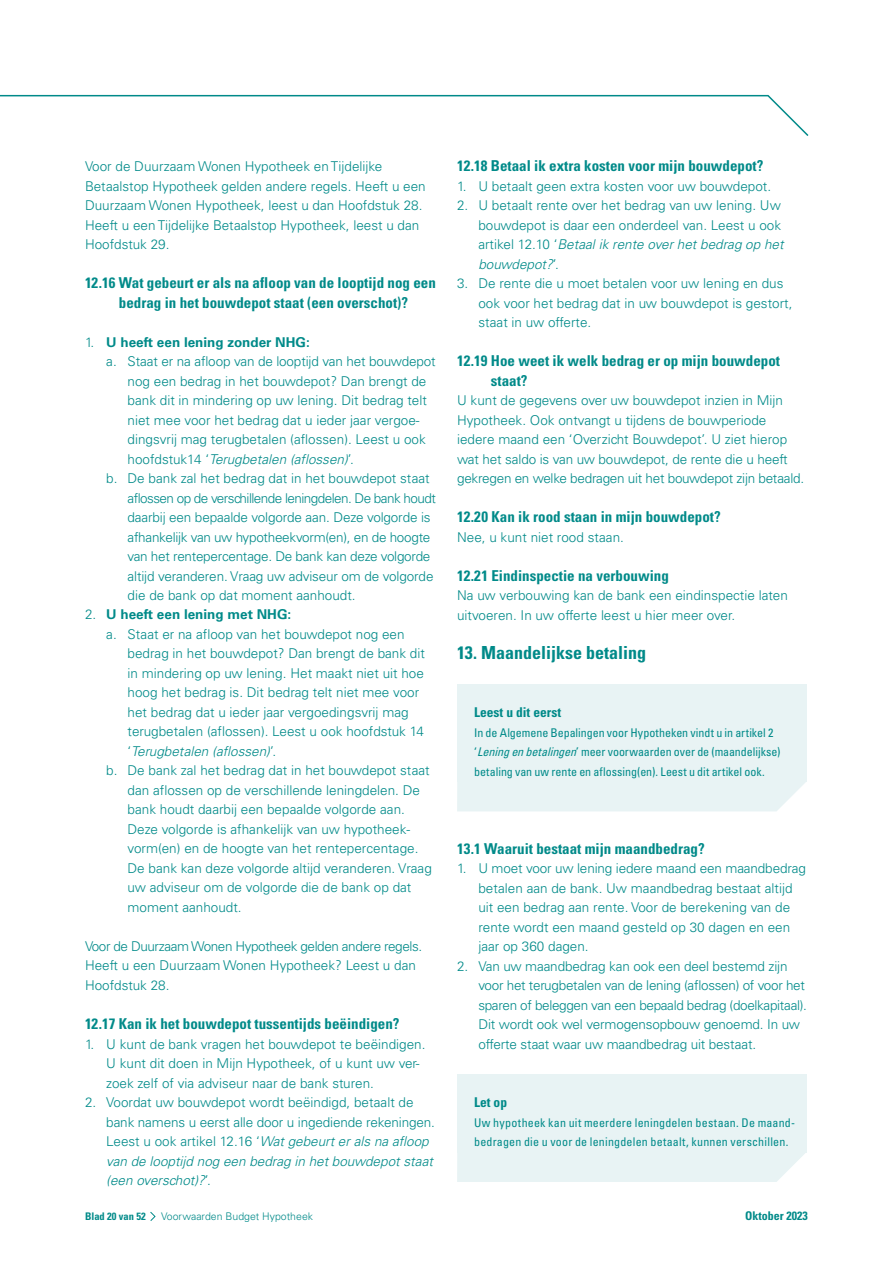
<style>
.page{position:relative;width:893px;height:1263px;background:#fff}
.page>*{position:absolute;margin:0;border:0;box-sizing:border-box;transform-origin:0 0}
.t1{font:700 condensed 18px "Univers LT Std";color:#008a89}
.t2{font:700 condensed 15px/19.5px "Univers LT Std";color:#008a89;text-align:center}
.t3{font:300 13.5px/19.5px "Univers LT Std";color:#008a89}
.t4{font:300 13.5px/19.5px "Univers LT Std";letter-spacing:-.025em;color:#008a89}
.t5{font:300 13.5px "Univers LT Std";letter-spacing:-.02em;color:#008a89}
.t6{font:italic 300 13.5px "Univers LT Std";color:#008a89}
.t7{font:700 13.5px "Univers LT Std";color:#008a89}
.t8{font:300 13.5px "Univers LT Std";letter-spacing:-.04em;color:#008a89}
.t9{font:700 condensed 13.5px "Univers LT Std";color:#008a89}
.t10{font:condensed 12px/19.5px "Univers LT Std";letter-spacing:.01em;color:#008a89}
.t11{font:700 condensed 12px "Univers LT Std";color:#008a89}
.t12{font:300 10.5px "Univers LT Std";color:#008a89}
.t13{font:700 condensed 10.5px "Univers LT Std";color:#008a89}
.s1{font-weight:300}
.s2{font-style:normal}
.s3{font-style:italic}
</style>
<div class="page">
<svg style="left:0;top:94px;width:809px;height:42px"></svg>
<svg style="left:150px;top:1211px;width:6px;height:10px"></svg>
<div style="left:457px;top:684px;width:349px;height:98px;background:#e8f3f4"></div>
<div style="left:457px;top:782px;width:349px;height:29px;background:#e8f3f4"></div>
<div style="left:457px;top:1074px;width:349px;height:78px;background:#e8f3f4"></div>
<div style="left:457px;top:1152px;width:349px;height:30px;background:#e8f3f4"></div>
<p class="t3" style="left:85px;top:156px;width:342px">Voor de Duurzaam Wonen Hypotheek en Tijdelijke Betaalstop Hypotheek gelden andere regels. Heeft u een Duurzaam Wonen Hypotheek, leest u dan Hoofdstuk 28.<br>Heeft u een Tijdelijke Betaalstop Hypotheek, leest u dan Hoofdstuk 29.</p>
<p class="t2" style="left:85px;top:273px;width:352px">12.16 Wat gebeurt er als na afloop van de looptijd nog een bedrag in het bouwdepot staat (een overschot)?</p>
<p class="t7" style="left:85px;top:334px;width:226px"><span class="s1">1.</span> U heeft een lening zonder NHG:</p>
<p class="t3" style="left:106px;top:351px;width:331px">a. Staat er na afloop van de looptijd van het bouwdepot</p>
<p class="t3" style="left:128px;top:371px;width:300px">nog een bedrag in het bouwdepot? Dan brengt de</p>
<p class="t3" style="left:128px;top:390px;width:301px">bank dit in mindering op uw lening. Dit bedrag telt</p>
<p class="t3" style="left:128px;top:410px;width:294px">niet mee voor het bedrag dat u ieder jaar vergoe-</p>
<p class="t3" style="left:128px;top:429px;width:300px">dingsvrij mag terugbetalen (aflossen). Leest u ook</p>
<p class="t6" style="left:128px;top:451px;width:228px"><span class="s2">hoofdstuk14 ‘</span>Terugbetalen (aflossen)<span class="s2">’.</span></p>
<p class="t3" style="left:106px;top:468px;width:325px">b. De bank zal het bedrag dat in het bouwdepot staat</p>
<p class="t8" style="left:128px;top:490px;width:310px">aflossen op de verschillende leningdelen. De bank houdt</p>
<p class="t3" style="left:128px;top:507px;width:305px">daarbij een bepaalde volgorde aan. Deze volgorde is</p>
<p class="t5" style="left:128px;top:529px;width:304px">afhankelijk van uw hypotheekvorm(en), en de hoogte</p>
<p class="t5" style="left:128px;top:548px;width:304px">van het rentepercentage. De bank kan deze volgorde</p>
<p class="t3" style="left:128px;top:566px;width:307px">altijd veranderen. Vraag uw adviseur om de volgorde</p>
<p class="t3" style="left:128px;top:585px;width:230px">die de bank op dat moment aanhoudt.</p>
<p class="t7" style="left:85px;top:607px;width:208px"><span class="s1">2.</span> U heeft een lening met NHG:</p>
<p class="t3" style="left:106px;top:624px;width:300px">a. Staat er na afloop van het bouwdepot nog een</p>
<p class="t3" style="left:128px;top:644px;width:299px">bedrag in het bouwdepot? Dan brengt de bank dit</p>
<p class="t3" style="left:128px;top:663px;width:298px">in mindering op uw lening. Het maakt niet uit hoe</p>
<p class="t3" style="left:128px;top:683px;width:293px">hoog het bedrag is. Dit bedrag telt niet mee voor</p>
<p class="t3" style="left:128px;top:702px;width:283px">het bedrag dat u ieder jaar vergoedingsvrij mag</p>
<p class="t3" style="left:128px;top:722px;width:298px">terugbetalen (aflossen). Leest u ook hoofdstuk 14</p>
<p class="t6" style="left:128px;top:743px;width:150px"><span class="s2">‘</span>Terugbetalen (aflossen)<span class="s2">’.</span></p>
<p class="t3" style="left:106px;top:761px;width:325px">b. De bank zal het bedrag dat in het bouwdepot staat</p>
<p class="t3" style="left:128px;top:780px;width:294px">dan aflossen op de verschillende leningdelen. De</p>
<p class="t3" style="left:128px;top:800px;width:279px">bank houdt daarbij een bepaalde volgorde aan.</p>
<p class="t3" style="left:128px;top:819px;width:284px">Deze volgorde is afhankelijk van uw hypotheek-</p>
<p class="t3" style="left:128px;top:839px;width:292px">vorm(en) en de hoogte van het rentepercentage.</p>
<p class="t3" style="left:128px;top:858px;width:306px">De bank kan deze volgorde altijd veranderen. Vraag</p>
<p class="t3" style="left:128px;top:878px;width:285px">uw adviseur om de volgorde die de bank op dat</p>
<p class="t3" style="left:128px;top:897px;width:116px">moment aanhoudt.</p>
<p class="t4" style="left:85px;top:936px;width:339px">Voor de Duurzaam Wonen Hypotheek gelden andere regels.<br>Heeft u een Duurzaam Wonen Hypotheek? Leest u dan<br>Hoofdstuk 28.</p>
<p class="t2" style="left:85px;top:1014px;width:316px">12.17 Kan ik het bouwdepot tussentijds beëindigen?</p>
<p class="t3" style="left:106px;top:1034px;width:321px;text-indent:-21px">1. U kunt de bank vragen het bouwdepot te beëindigen.<br>U kunt dit doen in Mijn Hypotheek, of u kunt uw ver&shy;zoek zelf of via adviseur naar de bank sturen.</p>
<p class="t3" style="left:106px;top:1092px;width:330px;text-indent:-21px">2. Voordat uw bouwdepot wordt beëindigd, betaalt de bank namens u eerst alle door u ingediende rekeningen.<br>Leest u ook artikel 12.16 ‘<span class="s3">Wat gebeurt er als na afloop van de looptijd nog een bedrag in het bouwdepot staat (een overschot)?</span>’.</p>
<p class="t2" style="left:457px;top:156px;width:308px">12.18 Betaal ik extra kosten voor mijn bouwdepot?</p>
<p class="t3" style="left:457px;top:176px;width:316px">1. U betaalt geen extra kosten voor uw bouwdepot.</p>
<p class="t3" style="left:478px;top:195px;width:307px;text-indent:-21px">2. U betaalt rente over het bedrag van uw lening. Uw bouwdepot is daar een onderdeel van. Leest u ook artikel 12.10 ‘<span class="s3">Betaal ik rente over het bedrag op het bouwdepot?</span>’.</p>
<p class="t3" style="left:478px;top:273px;width:316px;text-indent:-21px">3. De rente die u moet betalen voor uw lening en dus ook voor het bedrag dat in uw bouwdepot is gestort, staat in uw offerte.</p>
<p class="t2" style="left:491px;top:351px;width:291px;text-align:left;text-indent:-34px">12.19 Hoe weet ik welk bedrag er op mijn bouwdepot staat?</p>
<p class="t3" style="left:457px;top:390px;width:348px">U kunt de gegevens over uw bouwdepot inzien in Mijn Hypotheek. Ook ontvangt u tijdens de bouwperiode iedere maand een ‘Overzicht Bouwdepot’. U ziet hierop wat het saldo is van uw bouwdepot, de rente die u heeft gekregen en welke bedragen uit het bouwdepot zijn betaald.</p>
<p class="t2" style="left:457px;top:507px;width:265px">12.20 Kan ik rood staan in mijn bouwdepot?</p>
<p class="t3" style="left:457px;top:527px;width:168px">Nee, u kunt niet rood staan.</p>
<p class="t2" style="left:457px;top:565px;width:213px">12.21 Eindinspectie na verbouwing</p>
<p class="t3" style="left:457px;top:585px;width:332px">Na uw verbouwing kan de bank een eindinspectie laten uitvoeren. In uw offerte leest u hier meer over.</p>
<h1 class="t1" style="left:457px;top:641px;width:191px">13. Maandelijkse betaling</h1>
<p class="t9" style="left:474px;top:704px;width:88px">Leest u dit eerst</p>
<p class="t10" style="left:474px;top:722px;width:308px">In de Algemene Bepalingen voor Hypotheken vindt u in artikel 2 ‘<span class="s3">Leningenbetalingen</span>’ meer voorwaarden over de (maandelijkse) betaling van uw rente en aflossing(en). Leest u dit artikel ook.</p>
<p class="t2" style="left:457px;top:838px;width:249px">13.1 Waaruit bestaat mijn maandbedrag?</p>
<p class="t3" style="left:478px;top:858px;width:329px;text-indent:-21px">1. U moet voor uw lening iedere maand een maandbedrag betalen aan de bank. Uw maandbedrag bestaat altijd uit een bedrag aan rente. Voor de berekening van de rente wordt een maand gesteld op 30 dagen en een jaar op 360 dagen.</p>
<p class="t3" style="left:478px;top:956px;width:330px;text-indent:-21px">2. Van uw maandbedrag kan ook een deel bestemd zijn voor het terugbetalen van de lening (aflossen) of voor het sparen of beleggen van een bepaald bedrag (doelkapitaal).<br>Dit wordt ook wel vermogensopbouw genoemd. In uw offerte staat waar uw maandbedrag uit bestaat.</p>
<p class="t9" style="left:474px;top:1094px;width:34px">Let op</p>
<p class="t10" style="left:474px;top:1112px;width:323px">Uw hypotheek kan uit meerdere leningdelen bestaan. De maand&shy;bedragen die u voor de leningdelen betaalt, kunnen verschillen.</p>
<p class="t13" style="left:85px;top:1209px;width:62px">Blad 20 van 52</p>
<p class="t12" style="left:161px;top:1209px;width:153px">Voorwaarden Budget Hypotheek</p>
<p class="t11" style="left:745px;top:1208px;width:64px">Oktober 2023</p>
</div>
